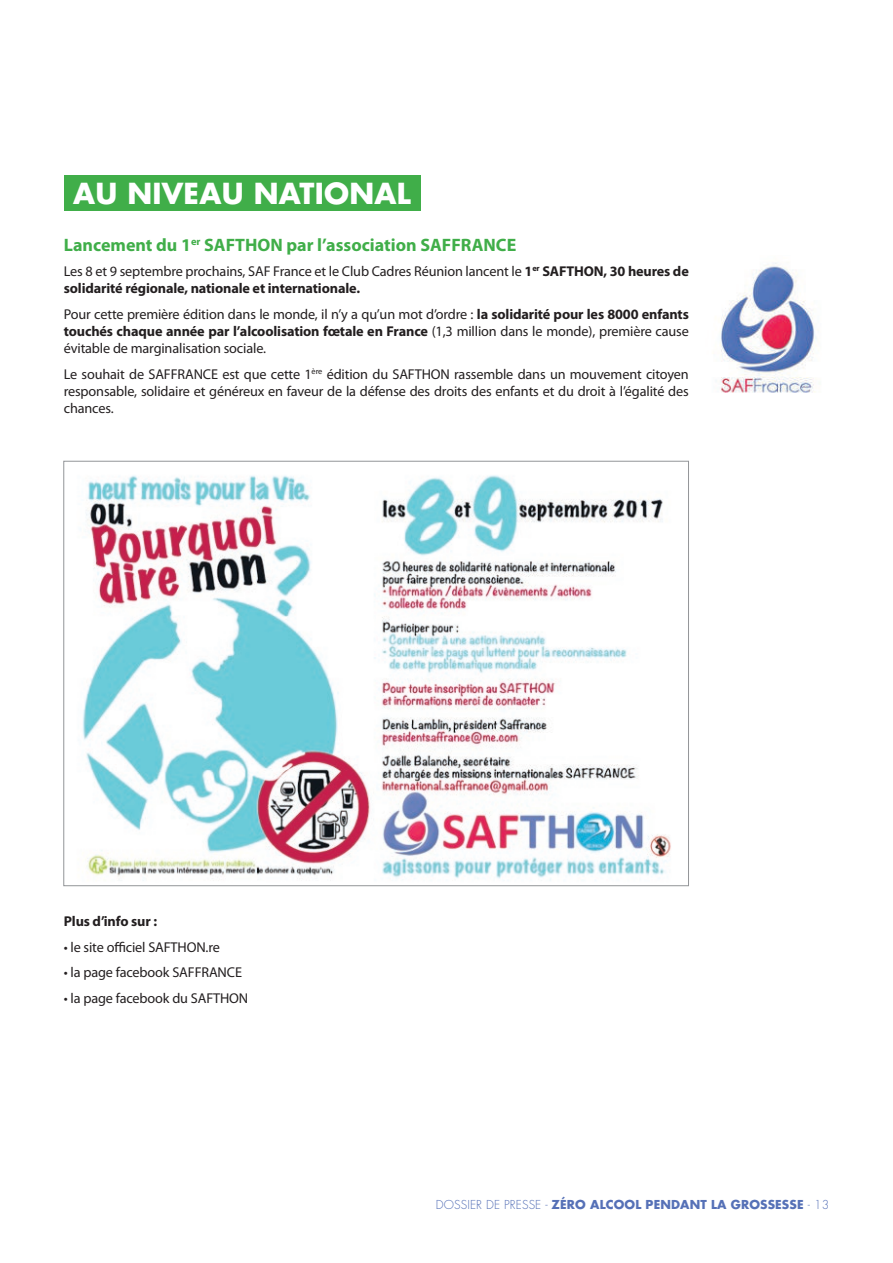
<style>
.page{position:relative;width:893px;height:1263px;background:#fff}
.page>*{position:absolute;margin:0;border:0;box-sizing:border-box;transform-origin:0 0}
.t1{font:700 28.2px "Futura Std";letter-spacing:.01em;color:#fff}
.t2{font:700 18px "Myriad Pro";color:#40ae49}
.t3{font:14.25px/17.1px "Myriad Pro";letter-spacing:-.01em;color:#231f20;text-align:justify}
.t4{font:700 14.25px "Myriad Pro";letter-spacing:-.01em;color:#231f20}
.t5{font:700 12px "Futura Std";letter-spacing:.01em;color:#5671b7}
.s1{font-weight:700}
.s2{font-weight:300}
</style>
<div class="page">
<div style="left:64px;top:176px;width:356px;height:35px;background:#40ae49"></div>
<img style="left:82px;top:475px;width:589px;height:406px">
<img style="left:716px;top:263px;width:101px;height:130px">
<h1 class="t1" style="left:73px;top:175px;width:339px">AU NIVEAU NATIONAL</h1>
<p class="t2" style="left:64px;top:233px;width:454px">Lancement du 1<sup>er</sup> SAFThON par l’association SAFFRANCE</p>
<p class="t3" style="left:64px;top:263px;width:627px">Les 8 et 9 septembre prochains, SAF France et le Club Cadres Réunion lancent le <span class="s1">1</span><sup>er</sup> <span class="s1">SAFThON, 30 heures de solidarité régionale, nationale et internationale.</span></p>
<p class="t3" style="left:64px;top:305px;width:627px">Pour cette première édition dans le monde, il n’y a qu’un mot d’ordre : <span class="s1">la solidarité pour les 8000 enfants touchés chaque année par l’alcoolisation fœtale en France</span> (1,3 million dans le monde), première cause évitable de marginalisation sociale.</p>
<p class="t3" style="left:64px;top:365px;width:627px">Le souhait de SAFFRANCE est que cette 1<sup>ère</sup> édition du SAFTHON rassemble dans un mouvement citoyen responsable, solidaire et généreux en faveur de la défense des droits des enfants et du droit à l’égalité des chances.</p>
<p class="t4" style="left:64px;top:912px;width:95px">Plus d’info sur :</p>
<p class="t3" style="left:64px;top:938px;width:158px">• le site officiel SAFTHON.re</p>
<p class="t3" style="left:64px;top:964px;width:180px">• la page facebook SAFFRANCE</p>
<p class="t3" style="left:64px;top:989px;width:186px">• la page facebook du SAFTHON</p>
<p class="t5" style="left:436px;top:1196px;width:395px"><span class="s2">DOSSIER DE PRESSE -</span> ZÉRO ALCOOL PENDANT LA GROSSESSE <span class="s2">- 13</span></p>
</div>
